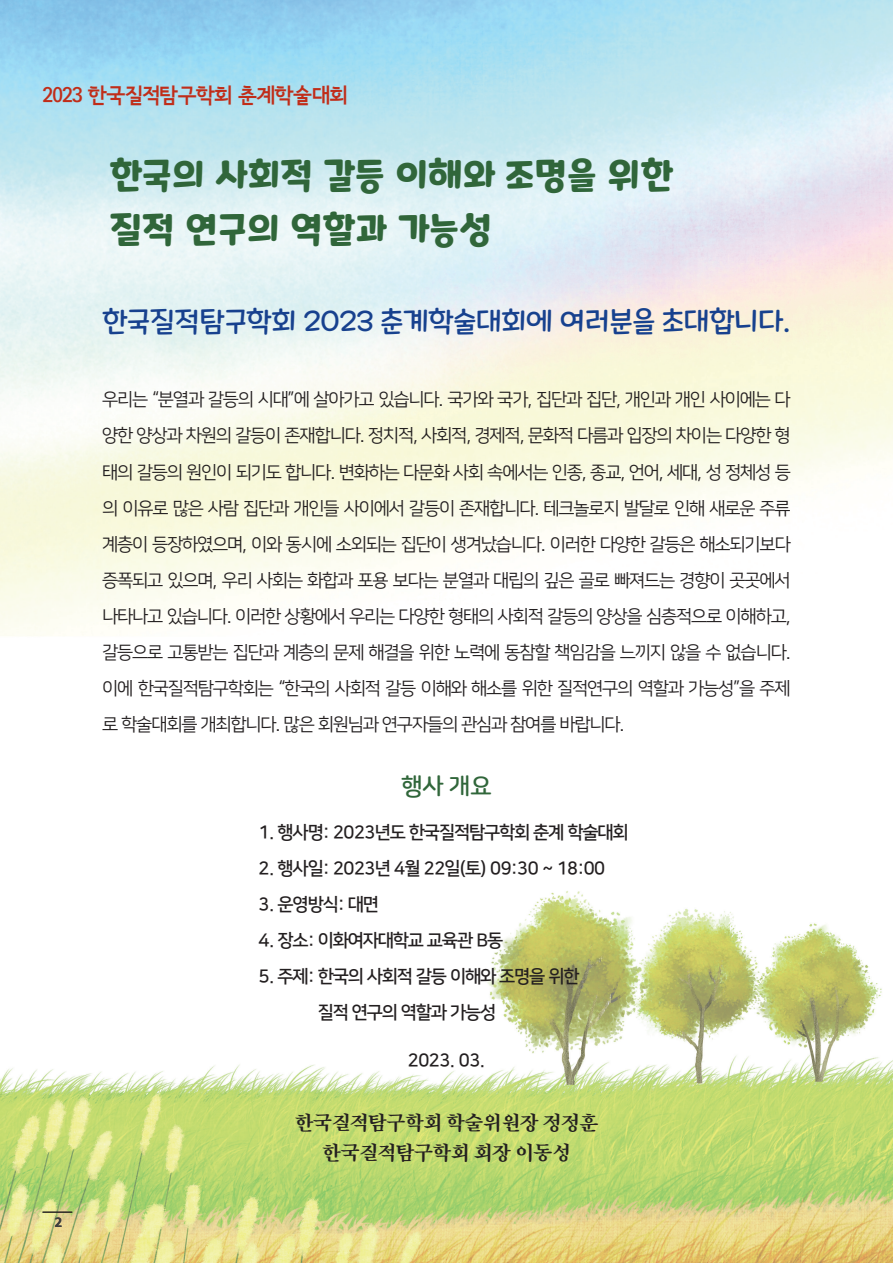
<style>
.page{position:relative;width:893px;height:1263px;background:#fff}
.page>*{position:absolute;margin:0;border:0;box-sizing:border-box;transform-origin:0 0}
.초대사제목{font:700 36px/54px "Maplestory";letter-spacing:.025em;color:#30663a}
.초대사{font:300 28.5px "Maplestory";letter-spacing:-.01em;color:#17418e}
.행사개요{font:24px "Nanum Square Round B";color:#30663a}
.초대임원진{font:21px "Sand Km";letter-spacing:-.025em;color:#231f20}
.학술대회연차2{font:21px "Seoul Namsan EB";letter-spacing:-.03em;color:#c02d19}
.초대사본문{font:18px/36px "Nanum Square ac R";letter-spacing:-.025em;color:#231f20;text-align:justify}
.초대사본문-2{font:18px/36px "Nanum Square ac B";letter-spacing:-.025em;color:#231f20}
.페이지번호{font:700 13.5px "Frutiger LT Std";color:#3e3e3f}
</style>
<div class="page">
<img style="left:0;top:0;width:893px;height:1263px">
<svg style="left:43px;top:1212px;width:29px;height:1px"></svg>
<p class="학술대회연차2" style="left:43px;top:84px;width:307px">2023 한국질적탐구학회 춘계학술대회</p>
<p class="초대사제목" style="left:110px;top:149px;width:564px">한국의 사회적 갈등 이해와 조명을 위한 질적 연구의 역할과 가능성</p>
<p class="초대사" style="left:103px;top:307px;width:689px">한국질적탐구학회 2023 춘계학술대회에 여러분을 초대합니다.</p>
<p class="초대사본문" style="left:103px;top:382px;width:689px">우리는 “분열과 갈등의 시대”에 살아가고 있습니다. 국가와 국가, 집단과 집단, 개인과 개인 사이에는 다 양한 양상과 차원의 갈등이 존재합니다. 정치적, 사회적, 경제적, 문화적 다름과 입장의 차이는 다양한 형 태의 갈등의 원인이 되기도 합니다. 변화하는 다문화 사회 속에서는 인종, 종교, 언어, 세대, 성 정체성 등 의 이유로 많은 사람 집단과 개인들 사이에서 갈등이 존재합니다. 테크놀로지 발달로 인해 새로운 주류 계층이 등장하였으며, 이와 동시에 소외되는 집단이 생겨났습니다. 이러한 다양한 갈등은 해소되기보다 증폭되고 있으며, 우리 사회는 화합과 포용 보다는 분열과 대립의 깊은 골로 빠져드는 경향이 곳곳에서 나타나고 있습니다. 이러한 상황에서 우리는 다양한 형태의 사회적 갈등의 양상을 심층적으로 이해하고, 갈등으로 고통받는 집단과 계층의 문제 해결을 위한 노력에 동참할 책임감을 느끼지 않을 수 없습니다. 이에 한국질적탐구학회는 “한국의 사회적 갈등 이해와 해소를 위한 질적연구의 역할과 가능성”을 주제 로 학술대회를 개최합니다. 많은 회원님과 연구자들의 관심과 참여를 바랍니다.</p>
<p class="행사개요" style="left:401px;top:773px;width:92px">행사 개요</p>
<p class="초대사본문-2" style="left:259px;top:814px;width:371px">1. 행사명: 2023년도 한국질적탐구학회 춘계 학술대회</p>
<p class="초대사본문-2" style="left:259px;top:850px;width:348px">2. 행사일: 2023년 4월 22일(토) 09:30 ~ 18:00</p>
<p class="초대사본문-2" style="left:259px;top:886px;width:122px">3. 운영방식: 대면</p>
<p class="초대사본문-2" style="left:259px;top:922px;width:246px">4. 장소: 이화여자대학교 교육관 B동</p>
<p class="초대사본문-2" style="left:318px;top:958px;width:263px;text-indent:-59px">5. 주제: 한국의 사회적 갈등 이해와 조명을 위한 질적 연구의 역할과 가능성</p>
<p class="초대사본문-2" style="left:408px;top:1042px;width:79px">2023. 03.</p>
<p class="페이지번호" style="left:55px;top:1214px;width:9px">2</p>
<p class="초대임원진" style="left:295px;top:1112px;width:305px">한국질적탐구학회 학술위원장 정정훈</p>
<p class="초대임원진" style="left:322px;top:1142px;width:250px">한국질적탐구학회 회장 이동성</p>
</div>
